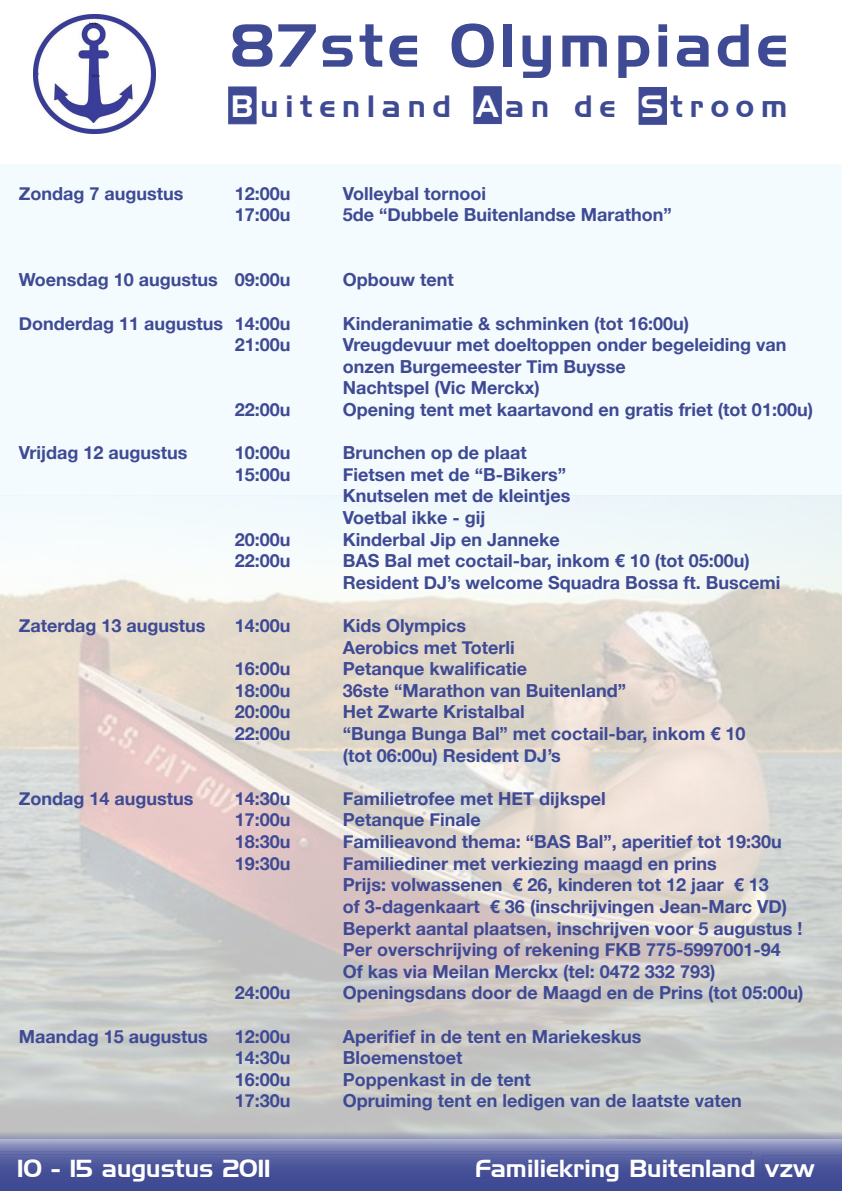
<style>
.page{position:relative;width:842px;height:1191px;background:#fff}
.page>*{position:absolute;margin:0;border:0;box-sizing:border-box;transform-origin:0 0}
.t1{font:59px "Handel Gothic BT";letter-spacing:.07em;color:#3f4a94}
.t2{font:30px "Handel Gothic BT";letter-spacing:.23em;color:#3f4a94}
.t3{font:24px "Handel Gothic BT";color:#fff}
.t4{font:700 18px/21.6px "Helvetica Neue";color:#3f4a94}
.s1{color:#fff}
</style>
<div class="page">
<div style="left:228px;top:86px;width:29px;height:38px;background:#3f4a94;border:1px solid #3f4a94"></div>
<img style="left:34px;top:14px;width:122px;height:119px">
<div style="left:639px;top:87px;width:28px;height:38px;background:#3f4a94;border:1px solid #3f4a94"></div>
<svg style="left:0;top:1131px;width:842px;height:60px;background:#656da6"></svg>
<div style="left:473px;top:86px;width:29px;height:38px;background:#3f4a94;border:1px solid #3f4a94"></div>
<div style="left:32px;top:20px;width:19px;height:8px;background:#fff"></div>
<div style="left:138px;top:18px;width:19px;height:8px;background:#fff"></div>
<div style="left:39px;top:72px;width:19px;height:8px;background:#fff"></div>
<div style="left:131px;top:68px;width:18px;height:8px;background:#fff"></div>
<div style="left:36px;top:124px;width:19px;height:8px;background:#fff"></div>
<div style="left:137px;top:120px;width:19px;height:8px;background:#fff"></div>
<hr style="left:86px;top:123px;width:18px;height:4px;background:#fff">
<div style="left:100px;top:71px;width:18px;height:6px;background:#fff"></div>
<div style="left:0;top:164px;width:842px;height:331px;background:#f3fbfe"></div>
<h1 class="t1" style="left:231px;top:10px;width:558px">87ste Olympiade</h1>
<h2 class="t2" style="left:231px;top:88px;width:558px"><span class="s1">B</span>uitenland <span class="s1">A</span>an de <span class="s1">S</span>troom</h2>
<p class="t4" style="left:19px;top:182px;width:166px">Zondag 7 augustus</p>
<p class="t4" style="left:235px;top:182px;width:57px">12:00u</p>
<p class="t4" style="left:343px;top:182px;width:145px">Volleybal tornooi</p>
<p class="t4" style="left:235px;top:204px;width:57px">17:00u</p>
<p class="t4" style="left:343px;top:204px;width:330px">5de “Dubbele Buitenlandse Marathon”</p>
<p class="t4" style="left:19px;top:269px;width:273px">Woensdag 10 augustus 09:00u</p>
<p class="t4" style="left:343px;top:269px;width:113px">Opbouw tent</p>
<p class="t4" style="left:19px;top:312px;width:273px">Donderdag 11 augustus 14:00u</p>
<p class="t4" style="left:343px;top:312px;width:348px">Kinderanimatie &amp; schminken (tot 16:00u)</p>
<p class="t4" style="left:235px;top:333px;width:57px">21:00u</p>
<p class="t4" style="left:343px;top:333px;width:445px">Vreugdevuur met doeltoppen onder begeleiding van onzen Burgemeester Tim Buysse<br>Nachtspel (Vic Merckx)</p>
<p class="t4" style="left:235px;top:398px;width:57px">22:00u</p>
<p class="t4" style="left:343px;top:398px;width:472px">Opening tent met kaartavond en gratis friet (tot 01:00u)</p>
<p class="t4" style="left:19px;top:441px;width:170px">Vrijdag 12 augustus</p>
<p class="t4" style="left:235px;top:441px;width:57px">10:00u</p>
<p class="t4" style="left:343px;top:441px;width:186px">Brunchen op de plaat</p>
<p class="t4" style="left:235px;top:463px;width:57px">15:00u</p>
<p class="t4" style="left:343px;top:463px;width:229px">Fietsen met de “B-Bikers”<br>Knutselen met de kleintjes<br>Voetbal ikke - gij</p>
<p class="t4" style="left:235px;top:528px;width:57px">20:00u</p>
<p class="t4" style="left:343px;top:528px;width:218px">Kinderbal Jip en Janneke</p>
<p class="t4" style="left:235px;top:549px;width:57px">22:00u</p>
<p class="t4" style="left:343px;top:549px;width:439px">BAS Bal met coctail-bar, inkom € 10 (tot 05:00u)<br>Resident DJ’s welcome Squadra Bossa ft. Buscemi</p>
<p class="t4" style="left:19px;top:614px;width:188px">Zaterdag 13 augustus</p>
<p class="t4" style="left:235px;top:614px;width:57px">14:00u</p>
<p class="t4" style="left:343px;top:614px;width:173px">Kids Olympics<br>Aerobics met Toterli</p>
<p class="t4" style="left:235px;top:657px;width:57px">16:00u</p>
<p class="t4" style="left:343px;top:657px;width:186px">Petanque kwalificatie</p>
<p class="t4" style="left:235px;top:679px;width:57px">18:00u</p>
<p class="t4" style="left:343px;top:679px;width:285px">36ste “Marathon van Buitenland”</p>
<p class="t4" style="left:235px;top:701px;width:57px">20:00u</p>
<p class="t4" style="left:343px;top:701px;width:183px">Het Zwarte Kristalbal</p>
<p class="t4" style="left:235px;top:722px;width:57px">22:00u</p>
<p class="t4" style="left:343px;top:722px;width:404px">“Bunga Bunga Bal” met coctail-bar, inkom € 10 (tot 06:00u) Resident DJ’s</p>
<p class="t4" style="left:19px;top:787px;width:176px">Zondag 14 augustus</p>
<p class="t4" style="left:235px;top:787px;width:57px">14:30u</p>
<p class="t4" style="left:343px;top:787px;width:264px">Familietrofee met HET dijkspel</p>
<p class="t4" style="left:235px;top:809px;width:57px">17:00u</p>
<p class="t4" style="left:343px;top:809px;width:139px">Petanque Finale</p>
<p class="t4" style="left:235px;top:830px;width:57px">18:30u</p>
<p class="t4" style="left:343px;top:830px;width:440px">Familieavond thema: “BAS Bal”, aperitief tot 19:30u</p>
<p class="t4" style="left:235px;top:852px;width:57px">19:30u</p>
<p class="t4" style="left:343px;top:852px;width:461px">Familiediner met verkiezing maagd en prins<br>Prijs: volwassenen € 26, kinderen tot 12 jaar € 13<br>of 3-dagenkaart € 36 (inschrijvingen Jean-Marc VD)<br>Beperkt aantal plaatsen, inschrijven voor 5 augustus !<br>Per overschrijving of rekening FKB 775-5997001-94<br>Of kas via Meilan Merckx (tel: 0472 332 793)</p>
<p class="t4" style="left:235px;top:981px;width:57px">24:00u</p>
<p class="t4" style="left:343px;top:981px;width:462px">Openingsdans door de Maagd en de Prins (tot 05:00u)</p>
<p class="t4" style="left:19px;top:1025px;width:191px">Maandag 15 augustus</p>
<p class="t4" style="left:235px;top:1025px;width:57px">12:00u</p>
<p class="t4" style="left:343px;top:1025px;width:300px">Aperifief in de tent en Mariekeskus</p>
<p class="t4" style="left:235px;top:1046px;width:57px">14:30u</p>
<p class="t4" style="left:343px;top:1046px;width:121px">Bloemenstoet</p>
<p class="t4" style="left:235px;top:1068px;width:57px">16:00u</p>
<p class="t4" style="left:343px;top:1068px;width:190px">Poppenkast in de tent</p>
<p class="t4" style="left:235px;top:1089px;width:57px">17:30u</p>
<p class="t4" style="left:343px;top:1089px;width:400px">Opruiming tent en ledigen van de laatste vaten</p>
<h3 class="t3" style="left:17px;top:1153px;width:255px">10 - 15 augustus 2011</h3>
<h3 class="t3" style="left:475px;top:1153px;width:341px">Familiekring Buitenland vzw</h3>
</div>
